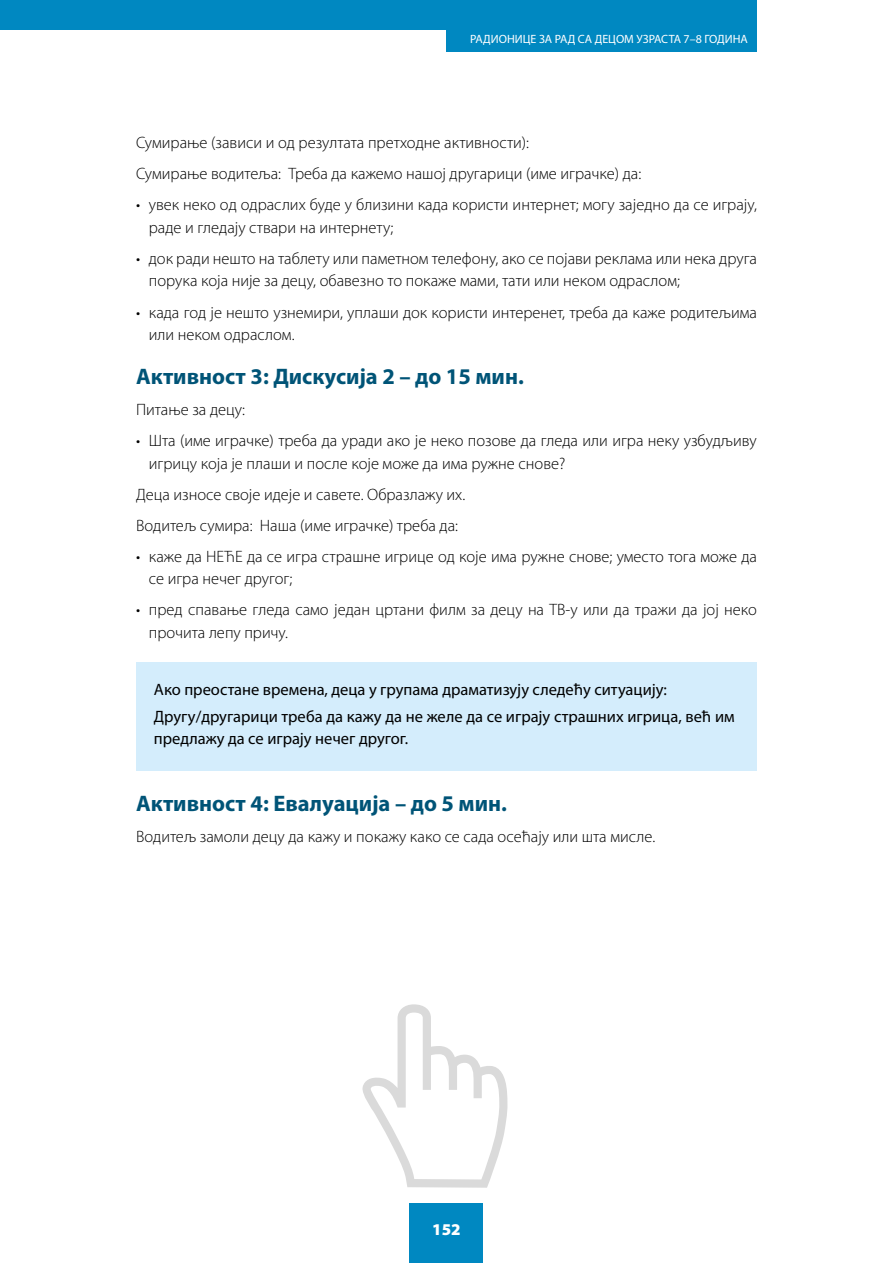
<style>
.page{position:relative;width:893px;height:1263px;background:#fff}
.page>*{position:absolute;margin:0;border:0;box-sizing:border-box;transform-origin:0 0}
.t1{font:700 22.5px "Myriad Pro";color:#005477}
.t2{font:300 16.5px/22.5px "Myriad Pro";color:#000}
.t3{font:16.5px/26.7px "Myriad Pro";color:#000}
.t4{font:900 16.5px "Myriad Pro";color:#fff}
.t5{font:12px "Myriad Pro";color:#fff}
</style>
<div class="page">
<div style="left:410px;top:1203px;width:73px;height:60px;background:#0088c1"></div>
<div style="left:0;top:0;width:757px;height:30px;background:#0088c1"></div>
<div style="left:446px;top:0;width:311px;height:51px;background:#0088c1"></div>
<div style="left:136px;top:662px;width:621px;height:109px;background:#d4edfc"></div>
<svg style="left:362px;top:1004px;width:146px;height:184px"></svg>
<p class="t5" style="left:470px;top:33px;width:279px">РАДИОНИЦЕ ЗА РАД СА ДЕЦОМ УЗРАСТА 7–8 ГОДИНА</p>
<p class="t2" style="left:136px;top:128px;width:507px;line-height:31px">Сумирање (зависи и од резултата претходне активности):<br>Сумирање водитеља: Треба да кажемо нашој другарици (име играчке) да:</p>
<p class="t2" style="left:149px;top:194px;width:610px;text-indent:-13px">• увек неко од одраслих буде у близини када користи интернет; могу заједно да се играју, раде и гледају ствари на интернету;</p>
<p class="t2" style="left:149px;top:247px;width:610px;text-indent:-13px">• док ради нешто на таблету или паметном телефону, ако се појави реклама или нека друга порука која није за децу, обавезно то покаже мами, тати или неком одраслом;</p>
<p class="t2" style="left:149px;top:301px;width:610px;text-indent:-13px">• када год је нешто узнемири, уплаши док користи интеренет, треба да каже родитељима или неком одраслом.</p>
<h1 class="t1" style="left:136px;top:362px;width:389px">Активност 3: Дискусија 2 – до 15 мин.</h1>
<p class="t2" style="left:136px;top:398px;width:110px">Питање за децу:</p>
<p class="t2" style="left:149px;top:429px;width:609px;text-indent:-13px">• Шта (име играчке) треба да уради ако је неко позове да гледа или игра неку узбудљиву игрицу која је плаши и после које може да има ружне снове?</p>
<p class="t2" style="left:136px;top:479px;width:331px;line-height:31px">Деца износе своје идеје и савете. Образлажу их.<br>Водитељ сумира: Наша (име играчке) треба да:</p>
<p class="t2" style="left:149px;top:545px;width:610px;text-indent:-13px">• каже да НЕЋЕ да се игра страшне игрице од које има ружне снове; уместо тога може да се игра нечег другог;</p>
<p class="t2" style="left:149px;top:599px;width:610px;text-indent:-13px">• пред спавање гледа само један цртани филм за децу на ТВ-у или да тражи да јој неко прочита лепу причу.</p>
<p class="t3" style="left:154px;top:676px;width:582px">Ако преостане времена, деца у групама драматизују следећу ситуацију:<br>Другу/другарици треба да кажу да не желе да се играју страшних игрица, већ им</p>
<p class="t3" style="left:154px;top:726px;width:256px">предлажу да се играју нечег другог.</p>
<h1 class="t1" style="left:136px;top:789px;width:372px">Активност 4: Евалуација – до 5 мин.</h1>
<p class="t2" style="left:136px;top:825px;width:521px">Водитељ замоли децу да кажу и покажу како се сада осећају или шта мисле.</p>
<p class="t4" style="left:432px;top:1220px;width:30px">152</p>
</div>
